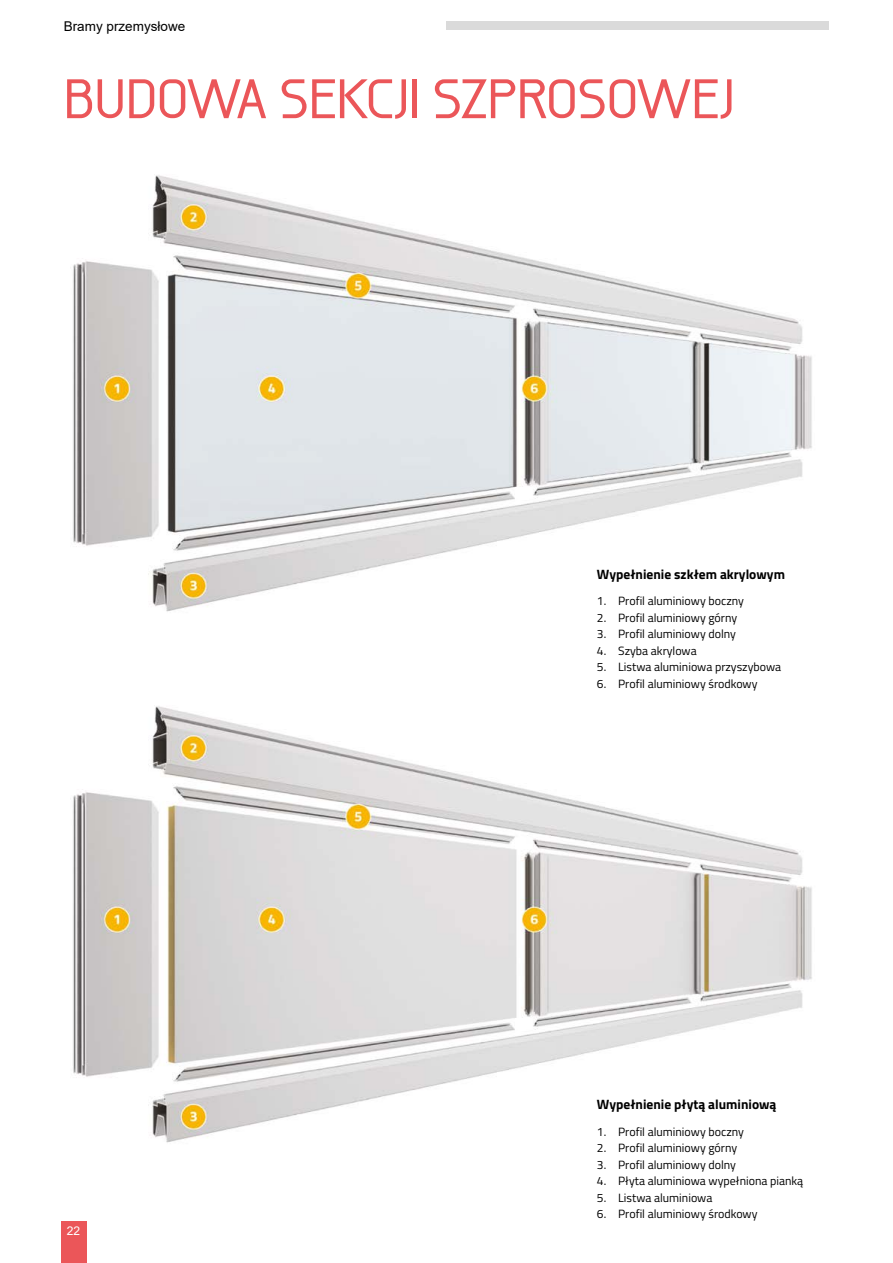
<style>
.page{position:relative;width:893px;height:1263px;background:#fff}
.page>*{position:absolute;margin:0;border:0;box-sizing:border-box;transform-origin:0 0}
.t1{font:500 55.5px "Galette";color:#eb5659}
.t2{font:700 13.5px "Titillium";color:#000}
.t3{font:13.5px "Arial";color:#000}
.t4{font:12px "Titillium";color:#000}
.t5{font:12px "Arial";color:#fff}
</style>
<div class="page">
<div style="left:61px;top:1222px;width:25px;height:41px;background:#eb5659"></div>
<div style="left:446px;top:21px;width:383px;height:9px;background:#dadada"></div>
<img style="left:73px;top:706px;width:739px;height:437px">
<img style="left:73px;top:175px;width:739px;height:437px">
<p class="t3" style="left:64px;top:17px;width:123px">Bramy przemysłowe</p>
<h1 class="t1" style="left:64px;top:65px;width:672px">BUDOWA SEKCJI SZPROSOWEJ</h1>
<p class="t2" style="left:597px;top:563px;width:190px">Wypełnienie szkłem akrylowym</p>
<p class="t4" style="left:597px;top:592px;width:149px">1. Profil aluminiowy boczny</p>
<p class="t4" style="left:597px;top:609px;width:142px">2. Profil aluminiowy górny</p>
<p class="t4" style="left:597px;top:625px;width:141px">3. Profil aluminiowy dolny</p>
<p class="t4" style="left:597px;top:642px;width:101px">4. Szyba akrylowa</p>
<p class="t4" style="left:597px;top:658px;width:186px">5. Listwa aluminiowa przyszybowa</p>
<p class="t4" style="left:597px;top:675px;width:162px">6. Profil aluminiowy środkowy</p>
<p class="t5" style="left:67px;top:1223px;width:15px">22</p>
<p class="t2" style="left:597px;top:1094px;width:181px">Wypełnienie płytą aluminiową</p>
<p class="t4" style="left:597px;top:1123px;width:149px">1. Profil aluminiowy boczny</p>
<p class="t4" style="left:597px;top:1139px;width:142px">2. Profil aluminiowy górny</p>
<p class="t4" style="left:597px;top:1156px;width:141px">3. Profil aluminiowy dolny</p>
<p class="t4" style="left:597px;top:1172px;width:208px">4. Płyta aluminiowa wypełniona pianką</p>
<p class="t4" style="left:597px;top:1189px;width:117px">5. Listwa aluminiowa</p>
<p class="t4" style="left:597px;top:1205px;width:162px">6. Profil aluminiowy środkowy</p>
</div>
